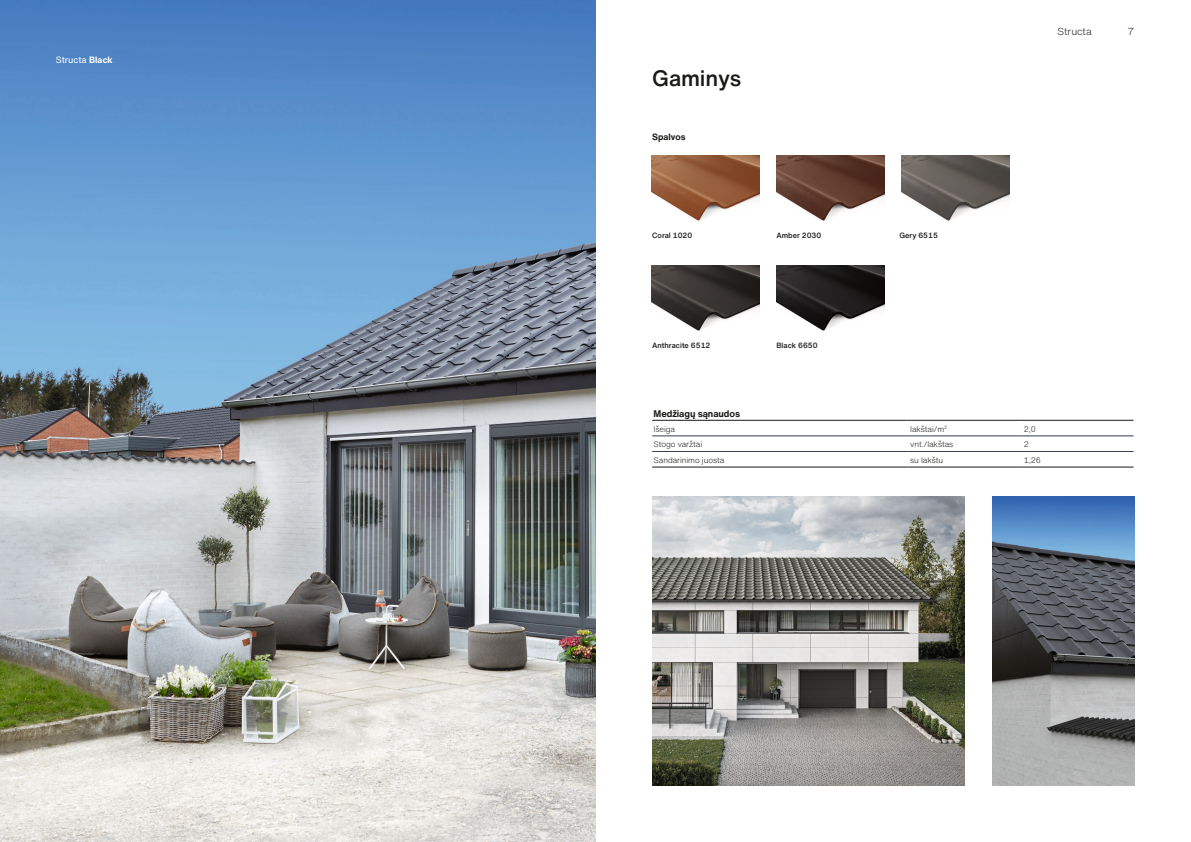
<style>
.page{position:relative;width:1191px;height:842px;background:#fff}
.page>*{position:absolute;margin:0;border:0;box-sizing:border-box;transform-origin:0 0}
.t1{font:500 22px "Helvetica Now Text";letter-spacing:-.01em;color:#191917}
.t2{font:300 10px "Helvetica Now Text";color:#191917}
.t3{font:700 9.5px "Helvetica Now Text";letter-spacing:-.01em;color:#191917}
.t4{font:9px "Helvetica Now Text";color:#fff}
.t5{font:700 9px "Helvetica Now Text";color:#191917}
.t6{font:300 8px "Helvetica Now Text";letter-spacing:-.01em;color:#191917}
.t7{font:500 7.5px "Helvetica Now Text";color:#191917}
.s1{font-weight:700}
</style>
<div class="page">
<img style="left:0;top:0;width:595px;height:842px">
<img style="left:652px;top:156px;width:107px;height:65px">
<img style="left:652px;top:266px;width:107px;height:65px">
<img style="left:776px;top:156px;width:108px;height:65px">
<img style="left:776px;top:266px;width:108px;height:65px">
<img style="left:901px;top:156px;width:108px;height:65px">
<hr style="left:652px;top:436px;width:255px;height:1px;background:#303f4b">
<hr style="left:907px;top:436px;width:113px;height:1px;background:#303f4b">
<hr style="left:1020px;top:436px;width:113px;height:1px;background:#303f4b">
<hr style="left:652px;top:451px;width:255px;height:1px;background:#303f4b">
<hr style="left:907px;top:451px;width:113px;height:1px;background:#303f4b">
<hr style="left:1020px;top:451px;width:113px;height:1px;background:#303f4b">
<hr style="left:652px;top:420px;width:255px;height:1px;background:#191917">
<hr style="left:907px;top:420px;width:113px;height:1px;background:#191917">
<hr style="left:1020px;top:420px;width:113px;height:1px;background:#191917">
<hr style="left:652px;top:467px;width:255px;height:1px;background:#191917">
<hr style="left:907px;top:467px;width:113px;height:1px;background:#191917">
<hr style="left:1020px;top:467px;width:113px;height:1px;background:#191917">
<img style="left:652px;top:496px;width:312px;height:289px">
<img style="left:992px;top:496px;width:142px;height:289px">
<p class="t4" style="left:56px;top:54px;width:59px">Structa <span class="s1">Black</span></p>
<h1 class="t1" style="left:652px;top:63px;width:90px">Gaminys</h1>
<p class="t5" style="left:652px;top:131px;width:35px">Spalvos</p>
<p class="t7" style="left:652px;top:230px;width:42px">Coral 1020</p>
<p class="t7" style="left:776px;top:230px;width:46px">Amber 2030</p>
<p class="t7" style="left:899px;top:230px;width:40px">Gery 6515</p>
<p class="t2" style="left:1057px;top:25px;width:36px">Structa</p>
<p class="t2" style="left:1127px;top:25px;width:8px">7</p>
<p class="t7" style="left:652px;top:340px;width:60px">Anthracite 6512</p>
<p class="t7" style="left:776px;top:340px;width:43px">Black 6650</p>
<p class="t3" style="left:653px;top:407px;width:88px">Medžiagų sąnaudos</p>
<p class="t6" style="left:653px;top:423px;width:23px">Išeiga</p>
<p class="t6" style="left:910px;top:423px;width:38px">lakštai/m<sup>2</sup></p>
<p class="t6" style="left:1023px;top:423px;width:14px">2,0</p>
<p class="t6" style="left:653px;top:439px;width:50px">Stogo varžtai</p>
<p class="t6" style="left:910px;top:439px;width:45px">vnt./lakštas</p>
<p class="t6" style="left:1023px;top:439px;width:7px">2</p>
<p class="t6" style="left:653px;top:454px;width:72px">Sandarinimo juosta</p>
<p class="t6" style="left:910px;top:454px;width:34px">su lakštu</p>
<p class="t6" style="left:1023px;top:454px;width:19px">1,26</p>
</div>
